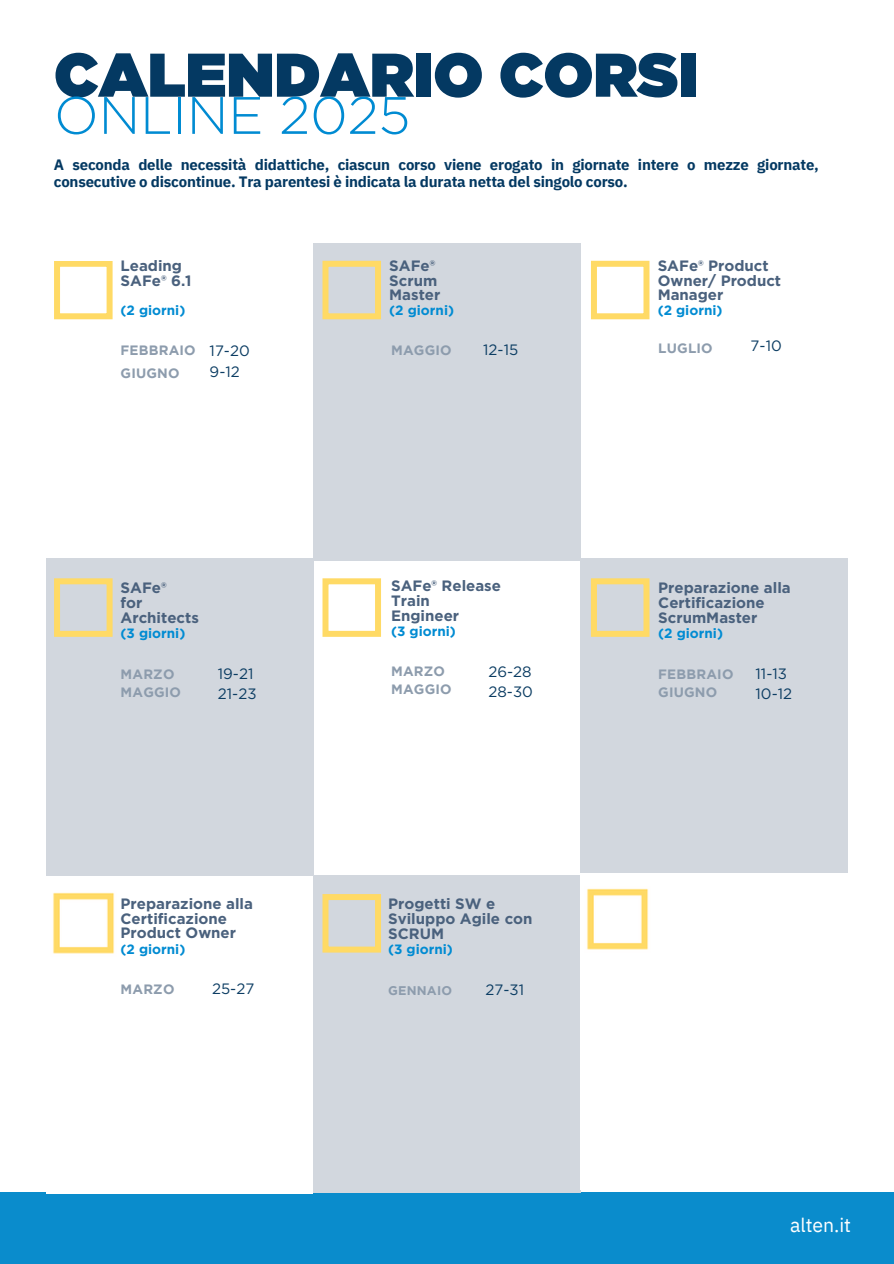
<style>
.page{position:relative;width:894px;height:1264px;background:#fff}
.page>*{position:absolute;margin:0;border:0;box-sizing:border-box;transform-origin:0 0}
.t1{font:900 61.5px "Gotham";color:#043962}
.t2{font:300 52.5px "Gotham";color:#008bd2}
.t3{font:19.5px "IBM Plex Sans";letter-spacing:-.005em;color:#fff}
.t4{font:700 15px/14.7px "Gotham";color:#4a617d}
.t5{font:700 15px/16.8px "IBM Plex Sans";letter-spacing:-.015em;color:#043962}
.t6{font:15px/20.2px "Gotham";color:#0c3d63}
.t7{font:700 13.5px "Gotham";color:#008bd2}
.t8{font:700 13.5px/18px "Gotham";letter-spacing:.015em;color:#8d9cad}
.t9{font:700 12.6px "Gotham";letter-spacing:.015em;color:#8d9cad}
</style>
<div class="page">
<svg style="left:54px;top:261px;width:58px;height:58px"></svg>
<div style="left:0;top:1192px;width:893px;height:71px;background:#0a8ccc"></div>
<div style="left:313px;top:243px;width:267px;height:317px;background:#d2d7de"></div>
<div style="left:47px;top:558px;width:266px;height:317px;background:#d2d7de"></div>
<div style="left:313px;top:875px;width:267px;height:317px;background:#d2d7de"></div>
<div style="left:580px;top:558px;width:266px;height:317px;background:#d2d7de"></div>
<svg style="left:54px;top:578px;width:58px;height:59px"></svg>
<svg style="left:322px;top:261px;width:59px;height:58px"></svg>
<svg style="left:322px;top:578px;width:59px;height:59px"></svg>
<svg style="left:322px;top:894px;width:59px;height:58px"></svg>
<svg style="left:591px;top:261px;width:58px;height:58px"></svg>
<svg style="left:591px;top:578px;width:58px;height:59px"></svg>
<img style="left:46px;top:892px;width:267px;height:301px">
<img style="left:580px;top:873px;width:266px;height:77px">
<h2 class="t1" style="left:54px;top:47px;width:645px">CALENDARIO CORSI</h2>
<p class="t2" style="left:54px;top:83px;width:358px">ONLINE 2025</p>
<h4 class="t5" style="left:54px;top:156px;width:766px">A seconda delle necessità didattiche, ciascun corso viene erogato in giornate intere o mezze giornate, consecutive o discontinue. Tra parentesi è indicata la durata netta del singolo corso.</h4>
<p class="t4" style="left:120px;top:258px;width:73px">Leading<br>SAFe® 6.1</p>
<h6 class="t4" style="left:389px;top:258px;width:53px">SAFe®<br>Scrum<br>Master</h6>
<p class="t7" style="left:120px;top:302px;width:66px">(2 giorni)</p>
<h5 class="t7" style="left:389px;top:301px;width:66px">(2 giorni)</h5>
<h4 class="t4" style="left:657px;top:258px;width:125px">SAFe® Product<br>Owner/ Product<br>Manager</h4>
<p class="t7" style="left:657px;top:301px;width:66px">(2 giorni)</p>
<h5 class="t6" style="left:209px;top:340px;width:42px">17-20</h5>
<h6 class="t8" style="left:658px;top:340px;width:56px">LUGLIO</h6>
<h5 class="t6" style="left:209px;top:362px;width:32px">9-12</h5>
<p class="t6" style="left:483px;top:339px;width:37px">12-15</p>
<h5 class="t8" style="left:120px;top:340px;width:77px;line-height:22.5px">FEBBRAIO<br>GIUGNO</h5>
<h4 class="t8" style="left:391px;top:342px;width:62px">MAGGIO</h4>
<h5 class="t6" style="left:750px;top:335px;width:33px">7-10</h5>
<h4 class="t4" style="left:120px;top:580px;width:80px">SAFe®<br>for<br>Architects</h4>
<p class="t7" style="left:120px;top:625px;width:66px">(3 giorni)</p>
<h6 class="t8" style="left:120px;top:665px;width:62px">MARZO<br>MAGGIO</h6>
<h5 class="t6" style="left:218px;top:663px;width:40px">19-21<br>21-23</h5>
<p class="t4" style="left:120px;top:896px;width:134px">Preparazione alla<br>Certificazione<br>Product Owner</p>
<h6 class="t7" style="left:120px;top:940px;width:66px">(2 giorni)</h6>
<h5 class="t8" style="left:120px;top:981px;width:55px">MARZO</h5>
<h4 class="t6" style="left:212px;top:978px;width:44px">25-27</h4>
<h4 class="t4" style="left:391px;top:578px;width:111px">SAFe® Release<br>Train<br>Engineer</h4>
<p class="t7" style="left:391px;top:623px;width:66px">(3 giorni)</p>
<h6 class="t8" style="left:391px;top:663px;width:62px">MARZO<br>MAGGIO</h6>
<h5 class="t6" style="left:488px;top:661px;width:46px">26-28<br>28-30</h5>
<h5 class="t4" style="left:388px;top:896px;width:146px">Progetti SW e<br>Sviluppo Agile con<br>SCRUM</h5>
<h4 class="t7" style="left:388px;top:941px;width:66px">(3 giorni)</h4>
<p class="t9" style="left:388px;top:985px;width:65px">GENNAIO</p>
<h6 class="t6" style="left:485px;top:979px;width:40px">27-31</h6>
<h4 class="t4" style="left:658px;top:580px;width:134px">Preparazione alla<br>Certificazione<br>ScrumMaster</h4>
<h6 class="t7" style="left:658px;top:625px;width:66px">(2 giorni)</h6>
<h6 class="t8" style="left:658px;top:665px;width:77px">FEBBRAIO<br>GIUGNO</h6>
<h4 class="t6" style="left:755px;top:663px;width:38px">11-13<br>10-12</h4>
<h1 class="t3" style="left:789px;top:1211px;width:62px">alten.it</h1>
</div>
